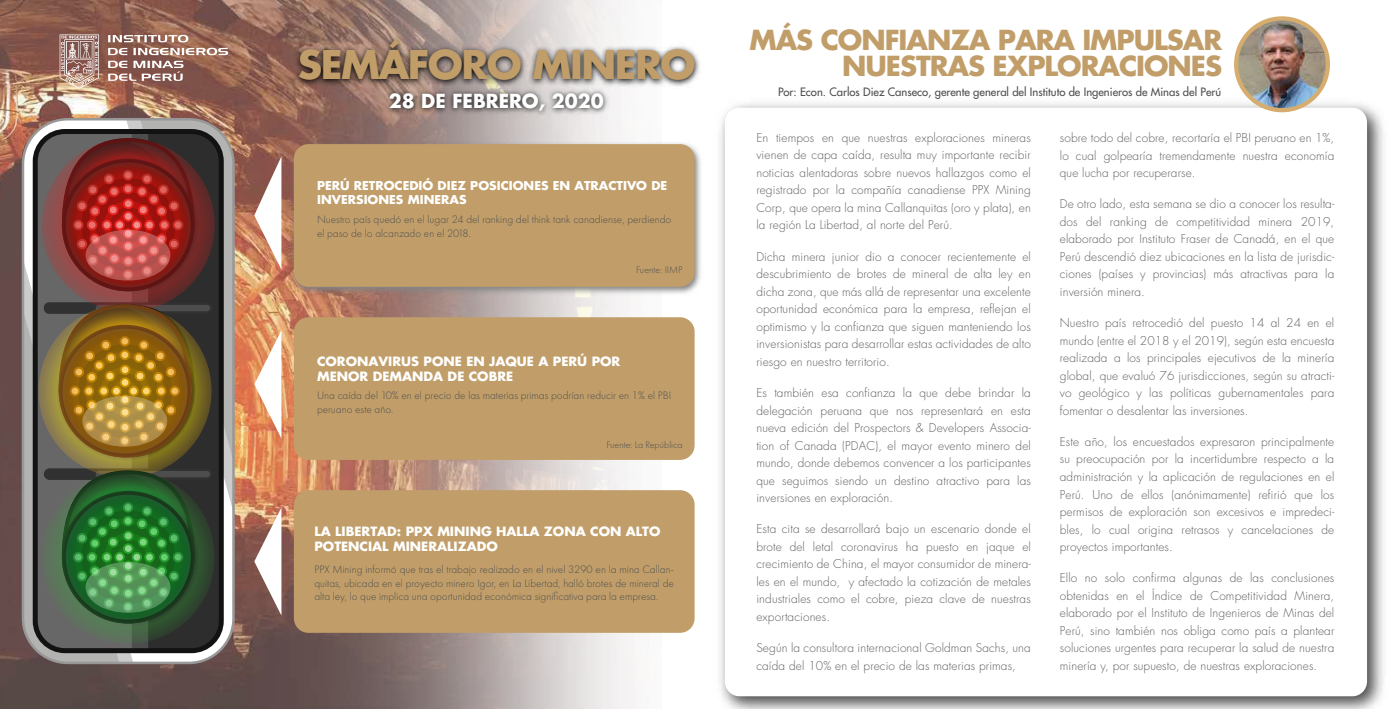
<style>
.page{position:relative;width:1400px;height:709px;background:#fff}
.page>*{position:absolute;margin:0;border:0;box-sizing:border-box;transform-origin:0 0}
.t1{font:700 38.5px "Futura Std";letter-spacing:-.04em;color:#c19e69}
.t2{font:700 26.88px/26.8px "Futura Std";letter-spacing:-.04em;color:#c19e69;text-align:right}
.t3{font:700 18.88px "Futura Std";color:#fff}
.t4{font:700 12.5px/15px "Futura Std";color:#fff}
.t5{font:300 11.88px/17.5px "Futura Std";letter-spacing:.01em;color:#616160;text-align:justify}
.t6{font:700 11.88px/14.2px "Futura Std";color:#fff}
.t7{font:300 11.25px/13.5px "Futura PT";color:#50504f}
.t8{font:500 11.25px "Futura Std";color:#4e4e4d}
.t9{font:300 10px "Futura PT";color:#50504f}
</style>
<div class="page">
<img style="left:0;top:0;width:635px;height:708px">
<svg style="left:20px;top:117px;width:216px;height:548px"></svg>
<div style="left:35px;top:131px;width:186px;height:519px;background:#2d2d2d;border-radius:30px"></div>
<svg style="left:35px;top:131px;width:97px;height:519px;background:#6e6e6e"></svg>
<div style="left:33px;top:129px;width:191px;height:524px;border:5px solid #121212;border-radius:30px"></div>
<svg style="left:42px;top:138px;width:173px;height:166px;background:#853633"></svg>
<svg style="left:39px;top:304px;width:173px;height:173px;background:#85692c"></svg>
<svg style="left:42px;top:470px;width:173px;height:173px;background:#39673d"></svg>
<img style="left:686px;top:71px;width:698px;height:638px">
<div style="left:725px;top:108px;width:642px;height:588px;background:#fff;border-radius:15px"></div>
<img style="left:250px;top:101px;width:492px;height:233px">
<div style="left:294px;top:144px;width:400px;height:143px;background:#c19e69;border-radius:15px"></div>
<div style="left:294px;top:317px;width:400px;height:143px;background:#c19e69;border-radius:15px"></div>
<div style="left:294px;top:490px;width:400px;height:143px;background:#c19e69;border-radius:15px"></div>
<svg style="left:254px;top:330px;width:27px;height:108px"></svg>
<svg style="left:254px;top:156px;width:27px;height:113px"></svg>
<svg style="left:254px;top:507px;width:27px;height:108px"></svg>
<img style="left:253px;top:0;width:486px;height:135px">
<svg style="left:60px;top:34px;width:39px;height:55px;background:#b59489"></svg>
<svg style="left:108px;top:35px;width:120px;height:46px;background:#a68074"></svg>
<svg style="left:1234px;top:16px;width:96px;height:96px"></svg>
<img style="left:343px;top:47px;width:306px;height:98px">
<img style="left:1238px;top:21px;width:87px;height:87px;border-radius:44px">
<h1 class="t1" style="left:298px;top:39px;width:399px">SEMÁFORO MINERO</h1>
<h3 class="t3" style="left:389px;top:88px;width:216px">28 DE FEBRERO, 2020</h3>
<p class="t6" style="left:317px;top:178px;width:352px">PERÚ RETROCEDIÓ DIEZ POSICIONES EN ATRACTIVO DE<br>INVERSIONES MINERAS</p>
<p class="t7" style="left:317px;top:213px;width:356px">Nuestro país quedó en el lugar 24 del ranking del think tank canadiense, perdiendo el paso de lo alcanzado en el 2018.</p>
<p class="t9" style="left:636px;top:264px;width:48px">Fuente: IIMP</p>
<p class="t4" style="left:317px;top:354px;width:305px">CORONAVIRUS PONE EN JAQUE A PERÚ POR<br>MENOR DEMANDA DE COBRE</p>
<p class="t7" style="left:317px;top:389px;width:356px">Una caída del 10% en el precio de las materias primas podrían reducir en 1% el PBI peruano este año.</p>
<p class="t9" style="left:606px;top:438px;width:78px">Fuente: La República</p>
<p class="t4" style="left:314px;top:523px;width:348px">LA LIBERTAD: PPX MINING HALLA ZONA CON ALTO<br>POTENCIAL MINERALIZADO</p>
<p class="t7" style="left:314px;top:562px;width:361px;text-align:justify">PPX Mining informó que tras el trabajo realizado en el nivel 3290 en la mina Callan&shy;quitas, ubicada en el proyecto minero Igor, en La Libertad, halló brotes de mineral de alta ley, lo que implica una oportunidad económica significativa para la empresa.</p>
<h2 class="t2" style="left:749px;top:26px;width:474px">MÁS CONFIANZA PARA IMPULSAR<br>NUESTRAS EXPLORACIONES</h2>
<p class="t8" style="left:778px;top:84px;width:445px">Por: Econ. Carlos Diez Canseco, gerente general del Instituto de Ingenieros de Minas del Perú</p>
<p class="t5" style="left:756px;top:129px;width:276px">En tiempos en que nuestras exploraciones mineras vienen de capa caída, resulta muy importante recibir noticias alentadoras sobre nuevos hallazgos como el registrado por la compañía canadiense PPX Mining Corp, que opera la mina Callanquitas (oro y plata), en la región La Libertad, al norte del Perú.</p>
<p class="t5" style="left:756px;top:248px;width:276px">Dicha minera junior dio a conocer recientemente el descubrimiento de brotes de mineral de alta ley en dicha zona, que más allá de representar una excelente oportunidad económica para la empresa, reflejan el optimismo y la confianza que siguen manteniendo los inversionistas para desarrollar estas actividades de alto riesgo en nuestro territorio.</p>
<p class="t5" style="left:756px;top:384px;width:276px">Es también esa confianza la que debe brindar la delegación peruana que nos representará en esta nueva edición del Prospectors &amp; Developers Associa&shy;tion of Canada (PDAC), el mayor evento minero del mundo, donde debemos convencer a los participantes que seguimos siendo un destino atractivo para las inversiones en exploración.</p>
<p class="t5" style="left:756px;top:520px;width:276px">Esta cita se desarrollará bajo un escenario donde el brote del letal coronavirus ha puesto en jaque el crecimiento de China, el mayor consumidor de minera&shy;les en el mundo, y afectado la cotización de metales industriales como el cobre, pieza clave de nuestras exportaciones.</p>
<p class="t5" style="left:756px;top:639px;width:276px">Según la consultora internacional Goldman Sachs, una caída del 10% en el precio de las materias primas,</p>
<p class="t5" style="left:1060px;top:129px;width:276px">sobre todo del cobre, recortaría el PBI peruano en 1%, lo cual golpearía tremendamente nuestra economía que lucha por recuperarse.</p>
<p class="t5" style="left:1060px;top:195px;width:276px">De otro lado, esta semana se dio a conocer los resulta&shy;dos del ranking de competitividad minera 2019, elaborado por Instituto Fraser de Canadá, en el que Perú descendió diez ubicaciones en la lista de jurisdic&shy;ciones (países y provincias) más atractivas para la inversión minera.</p>
<p class="t5" style="left:1060px;top:314px;width:276px">Nuestro país retrocedió del puesto 14 al 24 en el mundo (entre el 2018 y el 2019), según esta encuesta realizada a los principales ejecutivos de la minería global, que evaluó 76 jurisdicciones, según su atracti&shy;vo geológico y las políticas gubernamentales para fomentar o desalentar las inversiones.</p>
<p class="t5" style="left:1060px;top:433px;width:276px">Este año, los encuestados expresaron principalmente su preocupación por la incertidumbre respecto a la administración y la aplicación de regulaciones en el Perú. Uno de ellos (anónimamente) refirió que los permisos de exploración son excesivos e impredeci&shy;bles, lo cual origina retrasos y cancelaciones de proyectos importantes.</p>
<p class="t5" style="left:1060px;top:569px;width:276px">Ello no solo confirma algunas de las conclusiones obtenidas en el Índice de Competitividad Minera, elaborado por el Instituto de Ingenieros de Minas del Perú, sino también nos obliga como país a plantear soluciones urgentes para recuperar la salud de nuestra minería y, por supuesto, de nuestras exploraciones.</p>
</div>
